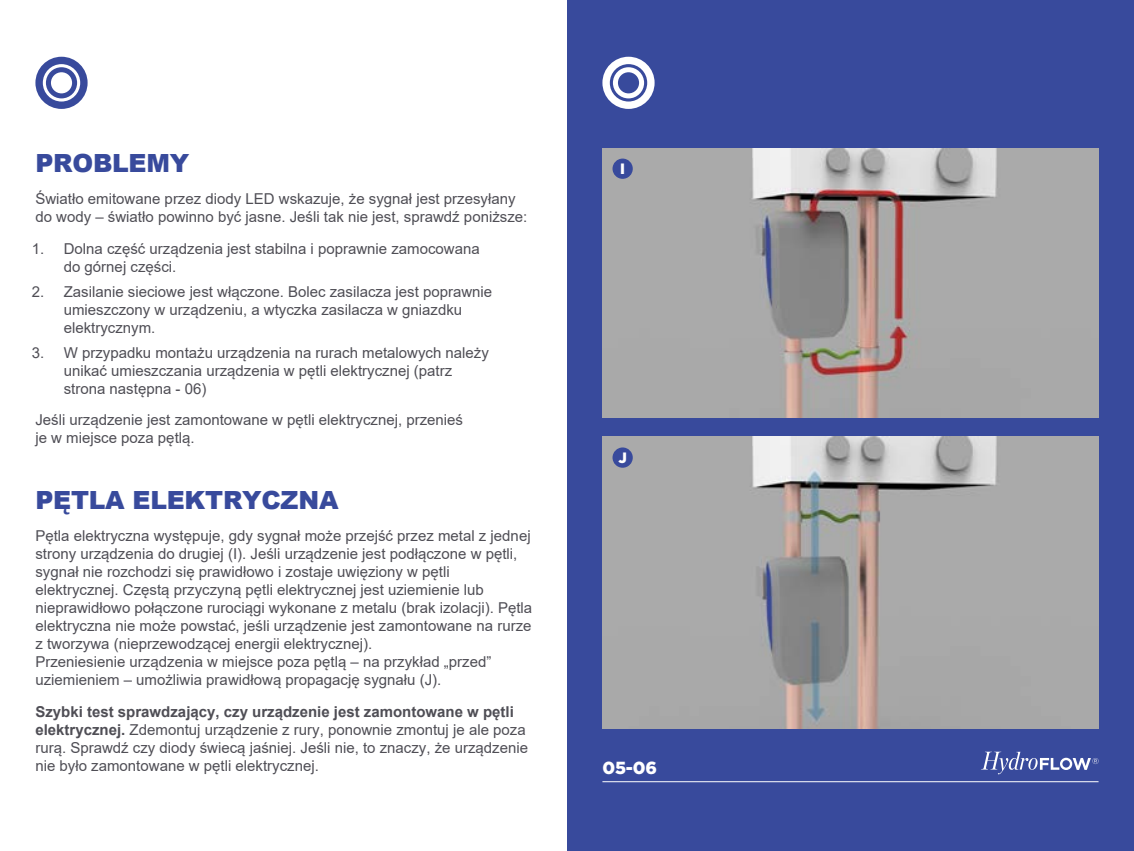
<style>
.page{position:relative;width:1134px;height:851px;background:#fff}
.page>*{position:absolute;margin:0;border:0;box-sizing:border-box;transform-origin:0 0}
.t1{font:900 25px "Arial";letter-spacing:-.01em;color:#384a9c}
.t2{font:900 17.5px "Gotham HTF";color:#fff}
.t3{font:15px/18px "Arial";color:#4f4e55}
.t4{font:900 15px "Gotham HTF";color:#fff}
.s1{font-weight:700}
</style>
<div class="page">
<div style="left:567px;top:0;width:567px;height:850px;background:#384a9c"></div>
<svg style="left:602px;top:57px;width:53px;height:52px"></svg>
<svg style="left:981px;top:751px;width:117px;height:23px"></svg>
<hr style="left:602px;top:781px;width:496px;height:1px;background:#fff">
<svg style="left:35px;top:57px;width:53px;height:52px"></svg>
<img style="left:602px;top:148px;width:496px;height:269px">
<img style="left:602px;top:436px;width:496px;height:292px">
<div style="left:612px;top:158px;width:21px;height:21px;background:#384a9c;border-radius:50%"></div>
<div style="left:612px;top:447px;width:21px;height:20px;background:#384a9c;border-radius:50%"></div>
<h1 class="t1" style="left:35px;top:145px;width:155px">PROBLEMY</h1>
<p class="t3" style="left:35px;top:189px;width:493px">Światło emitowane przez diody LED wskazuje, że sygnał jest przesyłany do wody – światło powinno być jasne. Jeśli tak nie jest, sprawdź poniższe:</p>
<p class="t3" style="left:64px;top:239px;width:417px;text-indent:-32px">1. Dolna część urządzenia jest stabilna i poprawnie zamocowana do górnej części.</p>
<p class="t3" style="left:64px;top:282px;width:430px;text-indent:-32px">2. Zasilanie sieciowe jest włączone. Bolec zasilacza jest poprawnie umieszczony w urządzeniu, a wtyczka zasilacza w gniazdku elektrycznym.</p>
<p class="t3" style="left:64px;top:344px;width:427px;text-indent:-32px">3. W przypadku montażu urządzenia na rurach metalowych należy unikać umieszczania urządzenia w pętli elektrycznej (patrz strona następna - 06)</p>
<p class="t3" style="left:35px;top:411px;width:429px">Jeśli urządzenie jest zamontowane w pętli elektrycznej, przenieś je w miejsce poza pętlą.</p>
<h1 class="t1" style="left:35px;top:481px;width:304px">PĘTLA ELEKTRYCZNA</h1>
<p class="t3" style="left:35px;top:526px;width:498px">Pętla elektryczna występuje, gdy sygnał może przejść przez metal z jednej strony urządzenia do drugiej (I). Jeśli urządzenie jest podłączone w pętli, sygnał nie rozchodzi się prawidłowo i zostaje uwięziony w pętli elektrycznej. Częstą przyczyną pętli elektrycznej jest uziemienie lub nieprawidłowo połączone rurociągi wykonane z metalu (brak izolacji). Pętla elektryczna nie może powstać, jeśli urządzenie jest zamontowane na rurze z tworzywa (nieprzewodzącej energii elektrycznej).<br>Przeniesienie urządzenia w miejsce poza pętlą – na przykład „przed” uziemieniem – umożliwia prawidłową propagację sygnału (J).</p>
<p class="t3" style="left:35px;top:702px;width:494px"><span class="s1">Szybki test sprawdzający, czy urządzenie jest zamontowane w pętli elektrycznej.</span> Zdemontuj urządzenie z rury, ponownie zmontuj je ale poza rurą. Sprawdź czy diody świecą jaśniej. Jeśli nie, to znaczy, że urządzenie nie było zamontowane w pętli elektrycznej.</p>
<p class="t4" style="left:620px;top:160px;width:6px">I</p>
<p class="t4" style="left:618px;top:449px;width:10px">J</p>
<p class="t2" style="left:602px;top:757px;width:56px">05-06</p>
</div>
